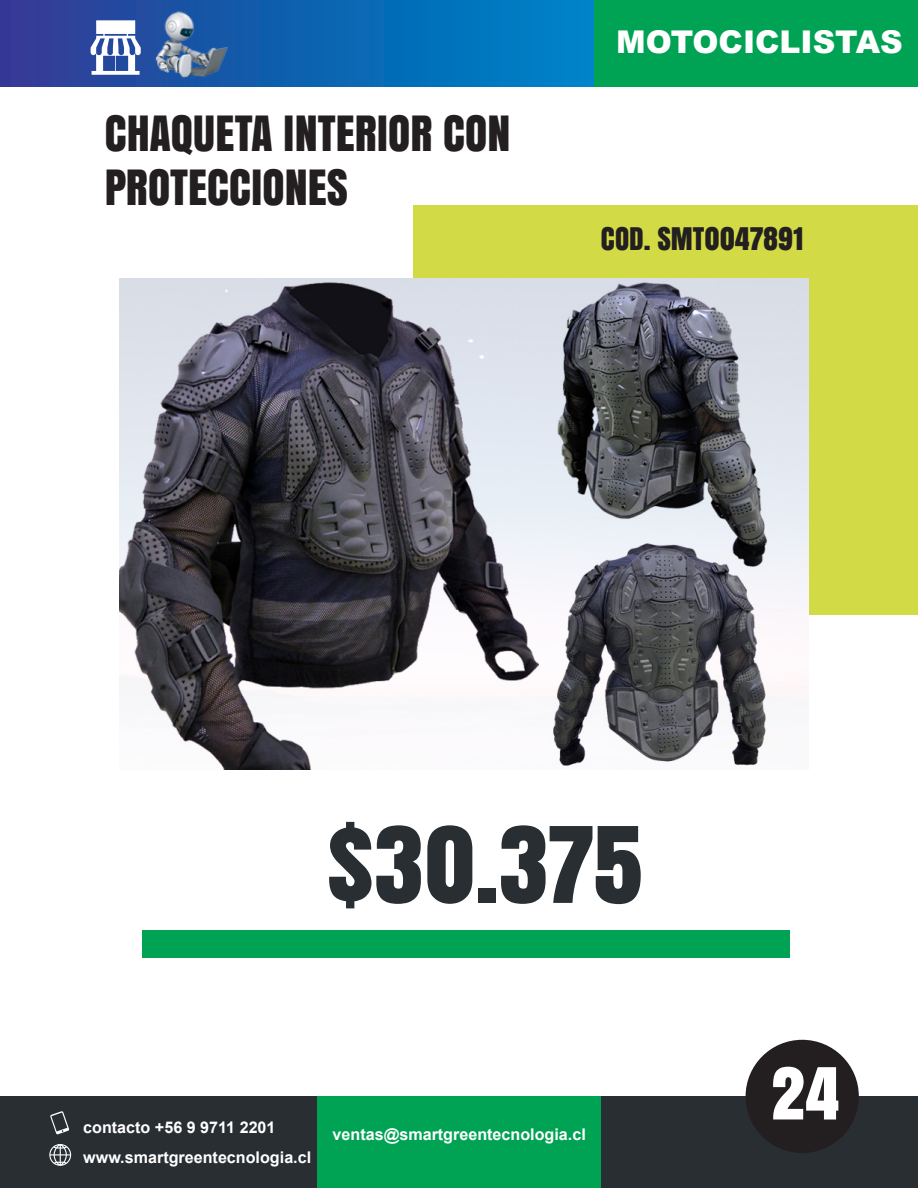
<style>
.page{position:relative;width:918px;height:1188px;background:#fff}
.page>*{position:absolute;margin:0;border:0;box-sizing:border-box;transform-origin:0 0}
.t1{font:98.85px "Anton";color:#292e32}
.t2{font:67.35px "Anton";color:#fff}
.t3{font:45.45px/54.4px "Anton";color:#231f20}
.t4{font:900 31.35px "Arial";color:#fff}
.t5{font:29.1px "Anton";color:#231f20}
.t6{font:700 16.2px/30.3px "Arial";color:#fff}
</style>
<div class="page">
<div style="left:0;top:1096px;width:918px;height:92px;background:#292e32"></div>
<div style="left:317px;top:1096px;width:284px;height:92px;background:#00a253"></div>
<div style="left:142px;top:930px;width:647px;height:28px;background:#00a253"></div>
<svg style="left:0;top:0;width:594px;height:87px;background:#0f63b1"></svg>
<div style="left:414px;top:205px;width:504px;height:410px;background:#d2da45"></div>
<svg style="left:91px;top:20px;width:50px;height:55px"></svg>
<svg style="left:50px;top:1111px;width:19px;height:24px"></svg>
<svg style="left:49px;top:1144px;width:22px;height:22px"></svg>
<img style="left:145px;top:0;width:98px;height:87px">
<div style="left:594px;top:0;width:324px;height:87px;background:#00a253"></div>
<img style="left:120px;top:279px;width:689px;height:491px">
<div style="left:746px;top:1040px;width:113px;height:113px;background:#231f20;border-radius:50%"></div>
<h3 class="t3" style="left:105px;top:104px;width:407px">CHAQUETA INTERIOR CON<br>PROTECCIONES</h3>
<h3 class="t4" style="left:616px;top:19px;width:288px">MOTOCICLISTAS</h3>
<h3 class="t5" style="left:601px;top:216px;width:204px">COD. SMT0047891</h3>
<h1 class="t1" style="left:327px;top:787px;width:318px">$30.375</h1>
<p class="t6" style="left:83px;top:1112px;width:229px">contacto +56 9 9711 2201 www.smartgreentecnologia.cl</p>
<p class="t6" style="left:333px;top:1120px;width:255px">ventas@smartgreentecnologia.cl</p>
<h2 class="t2" style="left:771px;top:1040px;width:70px">24</h2>
</div>
